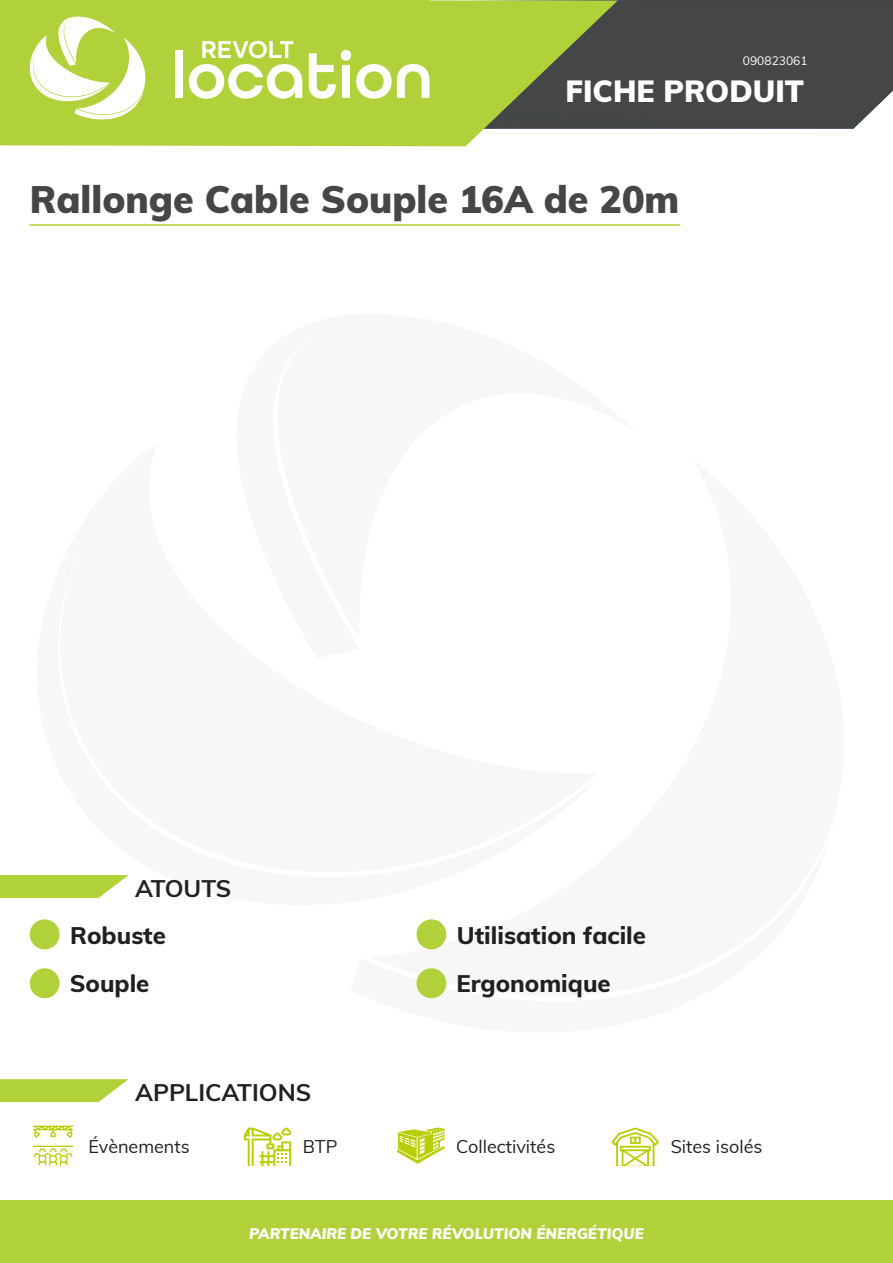
<style>
.page{position:relative;width:893px;height:1263px;background:#fff}
.page>*{position:absolute;margin:0;border:0;box-sizing:border-box;transform-origin:0 0}
.t1{font:900 37.5px "Muli";color:#444647}
.t2{font:900 30px "Muli";color:#fff}
.t3{font:800 24px "Muli";color:#231f20}
.t4{font:700 24px "Muli";color:#231f20}
.t5{font:18px "Muli";color:#231f20}
.t6{font:italic 900 15px "Muli";color:#fff}
.t7{font:12px "Muli";color:#fff}
</style>
<div class="page">
<div style="left:618px;top:0;width:275px;height:129px;background:#444647"></div>
<svg style="left:0;top:0;width:618px;height:146px;background:#9bb24b"></svg>
<div style="left:30px;top:0;width:399px;height:136px;background:#b0d13a"></div>
<svg style="left:202px;top:41px;width:91px;height:17px"></svg>
<div style="left:175px;top:50px;width:7px;height:48px;background:#fff"></div>
<svg style="left:189px;top:64px;width:113px;height:35px"></svg>
<svg style="left:309px;top:50px;width:120px;height:49px"></svg>
<svg style="left:30px;top:17px;width:116px;height:102px"></svg>
<hr style="left:29px;top:224px;width:651px;height:2px;background:#b0d13a">
<div style="left:30px;top:919px;width:30px;height:30px;background:#b0d13a;border-radius:50%"></div>
<div style="left:416px;top:919px;width:30px;height:30px;background:#b0d13a;border-radius:50%"></div>
<svg style="left:33px;top:1125px;width:40px;height:13px"></svg>
<svg style="left:33px;top:1145px;width:40px;height:20px"></svg>
<svg style="left:244px;top:1127px;width:47px;height:38px"></svg>
<svg style="left:397px;top:1127px;width:47px;height:37px"></svg>
<svg style="left:612px;top:1127px;width:47px;height:38px"></svg>
<div style="left:1px;top:1200px;width:892px;height:63px;background:#b0d13a"></div>
<div style="left:30px;top:968px;width:30px;height:30px;background:#b0d13a;border-radius:50%"></div>
<div style="left:416px;top:968px;width:30px;height:30px;background:#b0d13a;border-radius:50%"></div>
<svg style="left:0;top:875px;width:129px;height:23px;background:#b9d652"></svg>
<svg style="left:0;top:1079px;width:129px;height:23px;background:#b9d652"></svg>
<p class="t7" style="left:743px;top:52px;width:66px">090823061</p>
<p class="t2" style="left:566px;top:70px;width:240px">FICHE PRODUIT</p>
<p class="t1" style="left:30px;top:172px;width:651px">Rallonge Cable Souple 16A de 20m</p>
<p class="t4" style="left:135px;top:870px;width:98px">ATOUTS</p>
<p class="t3" style="left:70px;top:917px;width:97px">Robuste</p>
<p class="t3" style="left:70px;top:966px;width:81px">Souple</p>
<p class="t3" style="left:457px;top:917px;width:191px">Utilisation facile</p>
<p class="t3" style="left:457px;top:966px;width:156px">Ergonomique</p>
<p class="t4" style="left:135px;top:1075px;width:178px">APPLICATIONS</p>
<p class="t5" style="left:88px;top:1133px;width:103px">Évènements</p>
<p class="t5" style="left:303px;top:1133px;width:36px">BTP</p>
<p class="t5" style="left:456px;top:1133px;width:101px">Collectivités</p>
<p class="t5" style="left:671px;top:1133px;width:93px">Sites isolés</p>
<p class="t6" style="left:249px;top:1223px;width:396px">PARTENAIRE DE VOTRE RÉVOLUTION ÉNERGÉTIQUE</p>
</div>
